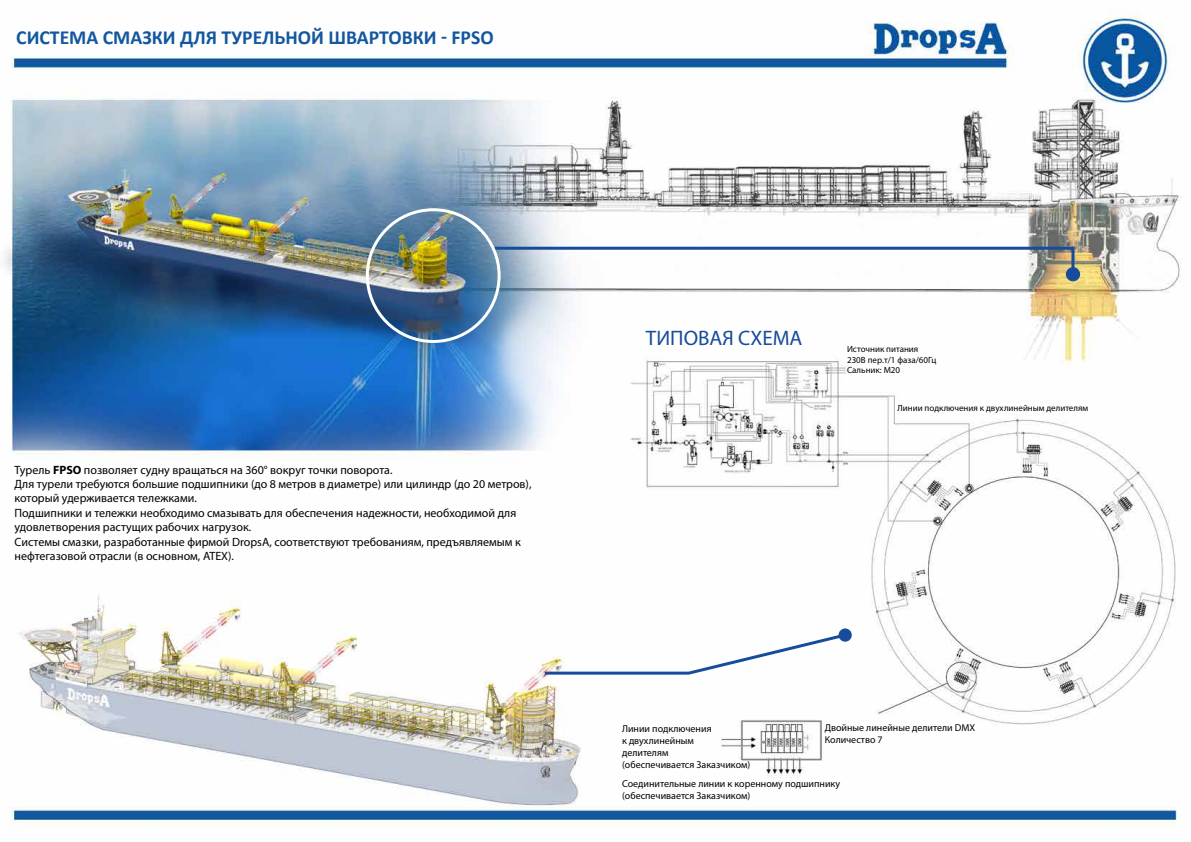
<style>
.page{position:relative;width:1191px;height:842px;background:#fff}
.page>*{position:absolute;margin:0;border:0;box-sizing:border-box;transform-origin:0 0}
.t1{font:21px "Myriad Pro";color:#164c99}
.t2{font:700 20px "Calibri";color:#12579f}
.t3{font:12px/14.4px "Myriad Pro";color:#000}
.t4{font:10px/12px "Myriad Pro";color:#000}
.t5{font:9px/10.8px "Myriad Pro";color:#000}
.s1{font-weight:700}
</style>
<div class="page">
<img style="left:4px;top:16px;width:1178px;height:814px">
<svg style="left:491px;top:245px;width:585px;height:34px"></svg>
<div style="left:1066px;top:268px;width:13px;height:13px;background:#164c99;border-radius:50%"></div>
<div style="left:1065px;top:267px;width:15px;height:14px;border:1px solid #164c99;border-radius:50%"></div>
<svg style="left:838px;top:628px;width:13px;height:14px"></svg>
<svg style="left:542px;top:631px;width:306px;height:45px"></svg>
<div style="left:366px;top:208px;width:134px;height:135px;border:3px solid #fff;border-radius:50%"></div>
<h2 class="t2" style="left:16px;top:23px;width:479px">СИСТЕМА СМАЗКИ ДЛЯ ТУРЕЛЬНОЙ ШВАРТОВКИ - FPSO</h2>
<p class="t3" style="left:14px;top:462px;width:518px">Турель <span class="s1">FPSO</span> позволяет судну вращаться на 360° вокруг точки поворота.<br>Для турели требуются большие подшипники (до 8 метров в диаметре) или цилиндр (до 20 метров), который удерживается тележками.<br>Подшипники и тележки необходимо смазывать для обеспечения надежности, необходимой для удовлетворения растущих рабочих нагрузок.<br>Системы смазки, разработанные фирмой DropsA, соответствуют требованиям, предъявляемым к нефтегазовой отрасли (в основном, ATEX).</p>
<h1 class="t1" style="left:646px;top:325px;width:158px">ТИПОВАЯ СХЕМА</h1>
<p class="t5" style="left:847px;top:343px;width:91px">Источник питания<br>230В пер.т/1 фаза/60Гц<br>Сальник: M20</p>
<p class="t5" style="left:897px;top:402px;width:192px">Линии подключения к двухлинейным делителям</p>
<p class="t4" style="left:824px;top:722px;width:152px">Двойные линейные делители DMX<br>Количество 7</p>
<p class="t4" style="left:622px;top:777px;width:219px">Соединительные линии к коренному подшипнику (обеспечивается Заказчиком)</p>
<p class="t4" style="left:622px;top:723px;width:130px">Линии подключения<br>к двухлинейным<br>делителям<br>(обеспечивается Заказчиком)</p>
</div>
